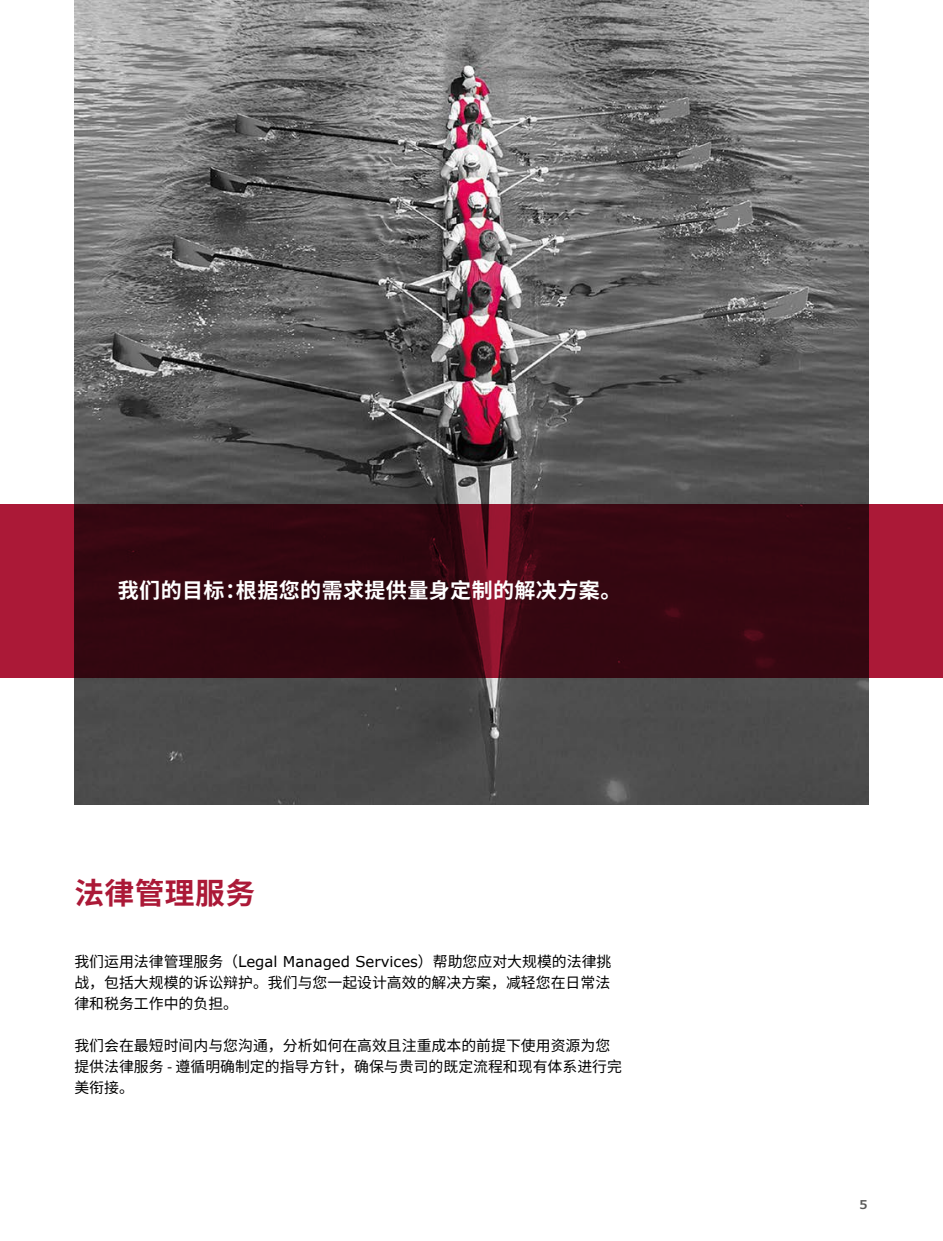
<style>
.page{position:relative;width:943px;height:1241px;background:#fff}
.page>*{position:absolute;margin:0;border:0;box-sizing:border-box;transform-origin:0 0}
.t1{font:700 29.75px "Source Han Sans CN";letter-spacing:.01em;color:#ab1937}
.t2{font:700 21px "Source Han Sans CN";letter-spacing:.02em;color:#fff}
.t3{font:14.88px/21px "Source Han Sans CN";color:#000;text-align:justify}
.t4{font:600 12.25px "Verdana Pro";color:#595958}
.s1{font-family:"Verdana Pro"}
</style>
<div class="page">
<img style="left:74px;top:0;width:794px;height:804px">
<svg style="left:0;top:504px;width:943px;height:173px;fill:#340711"></svg>
<h2 class="t2" style="left:118px;top:578px;width:505px">我们的目标：根据您的需求提供量身定制的解决方案。</h2>
<h1 class="t1" style="left:74px;top:875px;width:182px">法律管理服务</h1>
<p class="t3" style="left:74px;top:950px;width:538px">我们运用法律管理服务（<span class="s1">Legal Managed Services</span>）帮助您应对大规模的法律挑战，包括大规模的诉讼辩护。我们与您一起设计高效的解决方案，减轻您在日常法律和税务工作中的负担。</p>
<p class="t3" style="left:74px;top:1034px;width:549px;text-align:left">我们会在最短时间内与您沟通，分析如何在高效且注重成本的前提下使用资源为您提供法律服务 - 遵循明确制定的指导方针，确保与贵司的既定流程和现有体系进行完美衔接。</p>
<p class="t4" style="left:859px;top:1196px;width:10px">5</p>
</div>
